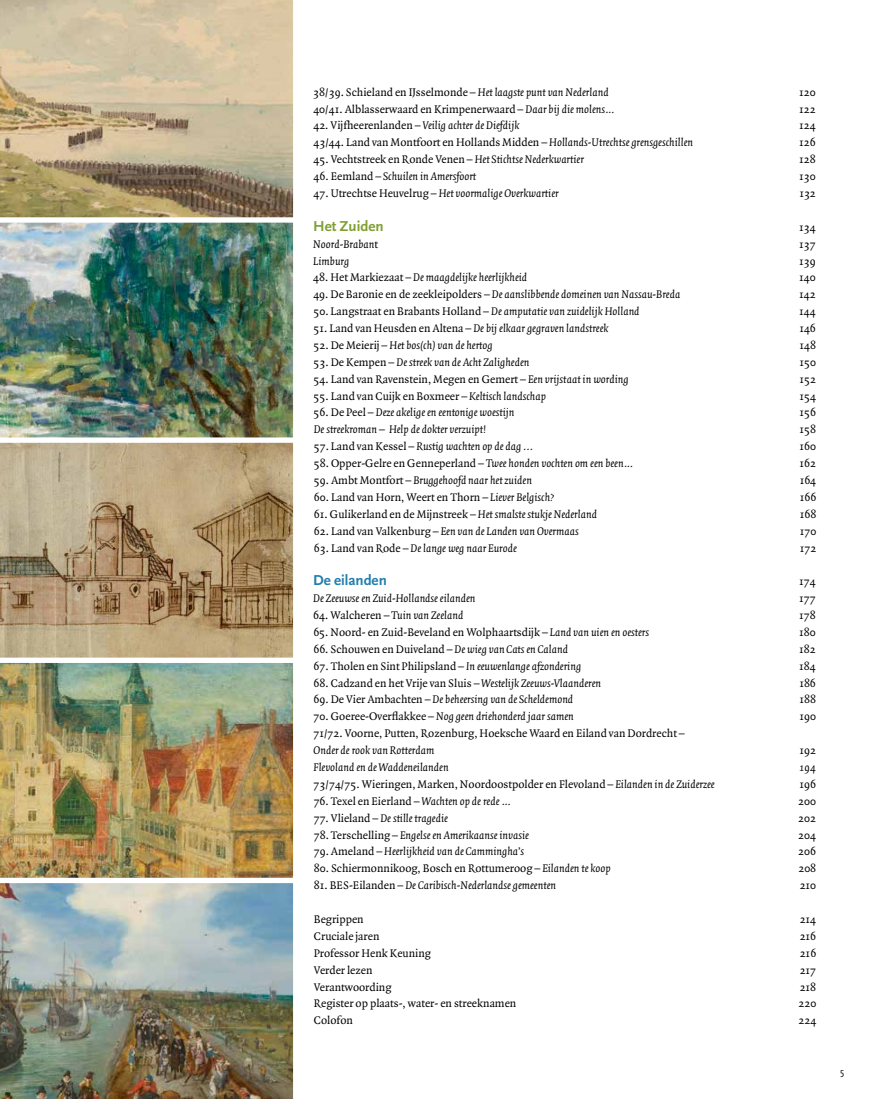
<style>
.page{position:relative;width:869px;height:1099px;background:#fff}
.page>*{position:absolute;margin:0;border:0;box-sizing:border-box;transform-origin:0 0}
.t1{font:700 15px "Scala Sans";color:#227eae}
.t2{font:700 15px "Scala Sans";color:#7f9f31}
.t3{font:11.88px "Quadraat";color:#000}
.t4{font:italic 11.88px "Quadraat";color:#000}
.t5{font:10px "Scala Sans";color:#000}
.s1{font-style:italic}
.s2{font-style:normal}
</style>
<div class="page">
<svg style="left:0;top:0;width:294px;height:218px"></svg>
<img style="left:0;top:222px;width:294px;height:216px">
<svg style="left:0;top:442px;width:294px;height:216px"></svg>
<img style="left:0;top:883px;width:294px;height:215px">
<img style="left:0;top:663px;width:294px;height:215px">
<p class="t3" style="left:313px;top:86px;width:297px">38/39. Schieland en IJsselmonde – <span class="s1">Het laagste punt van Nederland</span></p>
<p class="t3" style="left:798px;top:86px;width:18px">120</p>
<p class="t3" style="left:313px;top:103px;width:303px">40/41. Alblasserwaard en Krimpenerwaard – <span class="s1">Daar bij die molens…</span></p>
<p class="t3" style="left:798px;top:103px;width:18px">122</p>
<p class="t4" style="left:313px;top:119px;width:207px"><span class="s2">42. Vijfheerenlanden –</span> Veilig achter de Diefdijk</p>
<p class="t3" style="left:798px;top:119px;width:18px">124</p>
<p class="t3" style="left:313px;top:136px;width:381px">43/44. Land van Montfoort en Hollands Midden – <span class="s1">Hollands-Utrechtse grensgeschillen</span></p>
<p class="t3" style="left:798px;top:136px;width:18px">126</p>
<p class="t3" style="left:313px;top:153px;width:272px">45. Vechtstreek en Ronde Venen – <span class="s1">Het Stichtse Nederkwartier</span></p>
<p class="t3" style="left:798px;top:153px;width:18px">128</p>
<p class="t4" style="left:313px;top:170px;width:164px"><span class="s2">46. Eemland –</span> Schuilen in Amersfoort</p>
<p class="t3" style="left:799px;top:170px;width:18px">130</p>
<p class="t4" style="left:313px;top:187px;width:246px"><span class="s2">47. Utrechtse Heuvelrug –</span> Het voormalige Overkwartier</p>
<p class="t3" style="left:799px;top:187px;width:18px">132</p>
<p class="t2" style="left:313px;top:218px;width:72px">Het Zuiden</p>
<p class="t3" style="left:798px;top:221px;width:18px">134</p>
<p class="t4" style="left:313px;top:237px;width:66px">Noord-Braban<span class="s2">t</span></p>
<p class="t3" style="left:798px;top:238px;width:18px">137</p>
<p class="t4" style="left:313px;top:254px;width:37px">Limburg</p>
<p class="t3" style="left:798px;top:254px;width:18px">139</p>
<p class="t4" style="left:313px;top:271px;width:215px"><span class="s2">48. Het Markiezaat –</span> De maagdelijke heerlijkheid</p>
<p class="t3" style="left:798px;top:271px;width:18px">140</p>
<p class="t4" style="left:313px;top:288px;width:368px"><span class="s2">49. De Baronie en de zeekleipolders –</span> De aanslibbende domeinen van Nassau-Breda</p>
<p class="t3" style="left:798px;top:288px;width:18px">142</p>
<p class="t3" style="left:313px;top:305px;width:327px">50. Langstraat en Brabants Holland – <span class="s1">De amputatie van zuidelijk Holland</span></p>
<p class="t3" style="left:798px;top:305px;width:18px">144</p>
<p class="t4" style="left:313px;top:322px;width:296px"><span class="s2">51. Land van Heusden en Altena –</span> De bij elkaar gegraven landstreek</p>
<p class="t3" style="left:799px;top:322px;width:18px">146</p>
<p class="t4" style="left:313px;top:339px;width:180px"><span class="s2">52. De Meierij –</span> Het bos(ch) van de hertog</p>
<p class="t3" style="left:799px;top:339px;width:18px">148</p>
<p class="t4" style="left:313px;top:356px;width:217px"><span class="s2">53. De Kempen –</span> De streek van de Acht Zaligheden</p>
<p class="t3" style="left:799px;top:356px;width:18px">150</p>
<p class="t3" style="left:313px;top:373px;width:316px">54. Land van Ravenstein, Megen en Gemert – <span class="s1">Een vrijstaat in wording</span></p>
<p class="t3" style="left:799px;top:373px;width:18px">152</p>
<p class="t3" style="left:313px;top:389px;width:234px">55. Land van Cuijk en Boxmeer – <span class="s1">Keltisch landschap</span></p>
<p class="t3" style="left:799px;top:389px;width:18px">154</p>
<p class="t4" style="left:313px;top:406px;width:202px"><span class="s2">56. De Peel –</span> Deze akelige en eentonige woestijn</p>
<p class="t3" style="left:799px;top:406px;width:18px">156</p>
<p class="t4" style="left:313px;top:423px;width:174px">De streekroman – Help de dokter verzuipt!</p>
<p class="t3" style="left:799px;top:423px;width:18px">158</p>
<p class="t4" style="left:313px;top:440px;width:221px"><span class="s2">57. Land van Kessel –</span> Rustig wachten op de dag ...</p>
<p class="t3" style="left:799px;top:440px;width:18px">160</p>
<p class="t3" style="left:313px;top:457px;width:321px">58. Opper-Gelre en Genneperland – <span class="s1">Twee honden vochten om een been…</span></p>
<p class="t3" style="left:799px;top:457px;width:18px">162</p>
<p class="t4" style="left:313px;top:474px;width:219px"><span class="s2">59. Ambt Montfort –</span> Bruggehoofd naar het zuiden</p>
<p class="t3" style="left:799px;top:474px;width:18px">164</p>
<p class="t3" style="left:314px;top:491px;width:242px">60. Land van Horn, Weert en Thorn – <span class="s1">Liever Belgisch?</span></p>
<p class="t3" style="left:799px;top:491px;width:18px">166</p>
<p class="t3" style="left:314px;top:508px;width:284px">61. Gulikerland en de Mijnstreek – <span class="s1">Het smalste stukje Nederland</span></p>
<p class="t3" style="left:799px;top:508px;width:18px">168</p>
<p class="t4" style="left:314px;top:524px;width:266px"><span class="s2">62. Land van Valkenburg –</span> Een van de Landen van Overmaas</p>
<p class="t3" style="left:799px;top:524px;width:18px">170</p>
<p class="t4" style="left:314px;top:541px;width:204px"><span class="s2">63. Land van Rode –</span> De lange weg naar Eurode</p>
<p class="t3" style="left:799px;top:541px;width:18px">172</p>
<p class="t1" style="left:313px;top:572px;width:75px">De eilanden</p>
<p class="t3" style="left:798px;top:575px;width:18px">174</p>
<p class="t4" style="left:313px;top:592px;width:163px">De Zeeuwse en Zuid-Hollandse eilanden</p>
<p class="t3" style="left:798px;top:592px;width:18px">177</p>
<p class="t4" style="left:313px;top:609px;width:151px"><span class="s2">64. Walcheren –</span> Tuin van Zeeland</p>
<p class="t3" style="left:798px;top:609px;width:18px">178</p>
<p class="t3" style="left:313px;top:626px;width:337px">65. Noord- en Zuid-Beveland en Wolphaartsdijk – <span class="s1">Land van uien en oesters</span></p>
<p class="t3" style="left:798px;top:626px;width:18px">180</p>
<p class="t3" style="left:313px;top:643px;width:256px">66. Schouwen en Duiveland – <span class="s1">De wieg van Cats en Caland</span></p>
<p class="t3" style="left:798px;top:643px;width:18px">182</p>
<p class="t3" style="left:313px;top:659px;width:269px">67. Tholen en Sint Philipsland – <span class="s1">In eeuwenlange afzondering</span></p>
<p class="t3" style="left:798px;top:659px;width:18px">184</p>
<p class="t3" style="left:313px;top:676px;width:289px">68. Cadzand en het Vrije van Sluis – <span class="s1">Westelijk Zeeuws-Vlaanderen</span></p>
<p class="t3" style="left:799px;top:676px;width:18px">186</p>
<p class="t4" style="left:313px;top:693px;width:261px"><span class="s2">69. De Vier Ambachten –</span> De beheersing van de Scheldemond</p>
<p class="t3" style="left:799px;top:693px;width:18px">188</p>
<p class="t4" style="left:313px;top:710px;width:261px"><span class="s2">70. Goeree-Overflakkee –</span> Nog geen driehonderd jaar samen</p>
<p class="t3" style="left:799px;top:710px;width:18px">190</p>
<p class="t3" style="left:313px;top:727px;width:372px">71/72. Voorne, Putten, Rozenburg, Hoeksche Waard en Eiland van Dordrecht –</p>
<p class="t4" style="left:313px;top:744px;width:122px">Onder de rook van Rotterdam</p>
<p class="t3" style="left:799px;top:744px;width:18px">192</p>
<p class="t4" style="left:313px;top:761px;width:136px">Flevoland en de Waddeneilanden</p>
<p class="t4" style="left:799px;top:761px;width:18px">194</p>
<p class="t3" style="left:313px;top:778px;width:402px">73/74/75. Wieringen, Marken, Noordoostpolder en Flevoland – <span class="s1">Eilanden in de Zuiderzee</span></p>
<p class="t3" style="left:799px;top:778px;width:18px">196</p>
<p class="t3" style="left:313px;top:794px;width:199px">76. Texel en Eierland – <span class="s1">Wachten op de rede …</span></p>
<p class="t3" style="left:797px;top:794px;width:19px">200</p>
<p class="t4" style="left:313px;top:811px;width:136px"><span class="s2">77. Vlieland –</span> De stille tragedie</p>
<p class="t3" style="left:797px;top:811px;width:19px">202</p>
<p class="t4" style="left:313px;top:828px;width:216px"><span class="s2">78. Terschelling –</span> Engelse en Amerikaanse invasie</p>
<p class="t3" style="left:797px;top:828px;width:19px">204</p>
<p class="t4" style="left:313px;top:845px;width:212px"><span class="s2">79. Ameland –</span> Heerlijkheid van de Cammingha’s</p>
<p class="t3" style="left:797px;top:845px;width:19px">206</p>
<p class="t3" style="left:313px;top:862px;width:298px">80. Schiermonnikoog, Bosch en Rottumeroog – <span class="s1">Eilanden te koop</span></p>
<p class="t3" style="left:798px;top:862px;width:19px">208</p>
<p class="t4" style="left:313px;top:879px;width:244px"><span class="s2">81. BES-Eilanden –</span> De Caribisch-Nederlandse gemeenten</p>
<p class="t3" style="left:799px;top:879px;width:18px">210</p>
<p class="t3" style="left:314px;top:913px;width:51px">Begrippen</p>
<p class="t3" style="left:799px;top:913px;width:18px">214</p>
<p class="t3" style="left:314px;top:929px;width:67px">Cruciale jaren</p>
<p class="t3" style="left:799px;top:929px;width:18px">216</p>
<p class="t3" style="left:314px;top:946px;width:119px">Professor Henk Keuning</p>
<p class="t3" style="left:799px;top:946px;width:18px">216</p>
<p class="t3" style="left:314px;top:963px;width:60px">Verder lezen</p>
<p class="t3" style="left:799px;top:963px;width:18px">217</p>
<p class="t3" style="left:314px;top:980px;width:79px">Verantwoording</p>
<p class="t3" style="left:799px;top:980px;width:18px">218</p>
<p class="t3" style="left:314px;top:997px;width:204px">Register op plaats-, water- en streeknamen</p>
<p class="t3" style="left:798px;top:997px;width:19px">220</p>
<p class="t3" style="left:314px;top:1014px;width:41px">Colofon</p>
<p class="t3" style="left:798px;top:1014px;width:19px">224</p>
<p class="t5" style="left:839px;top:1066px;width:6px">5</p>
</div>
